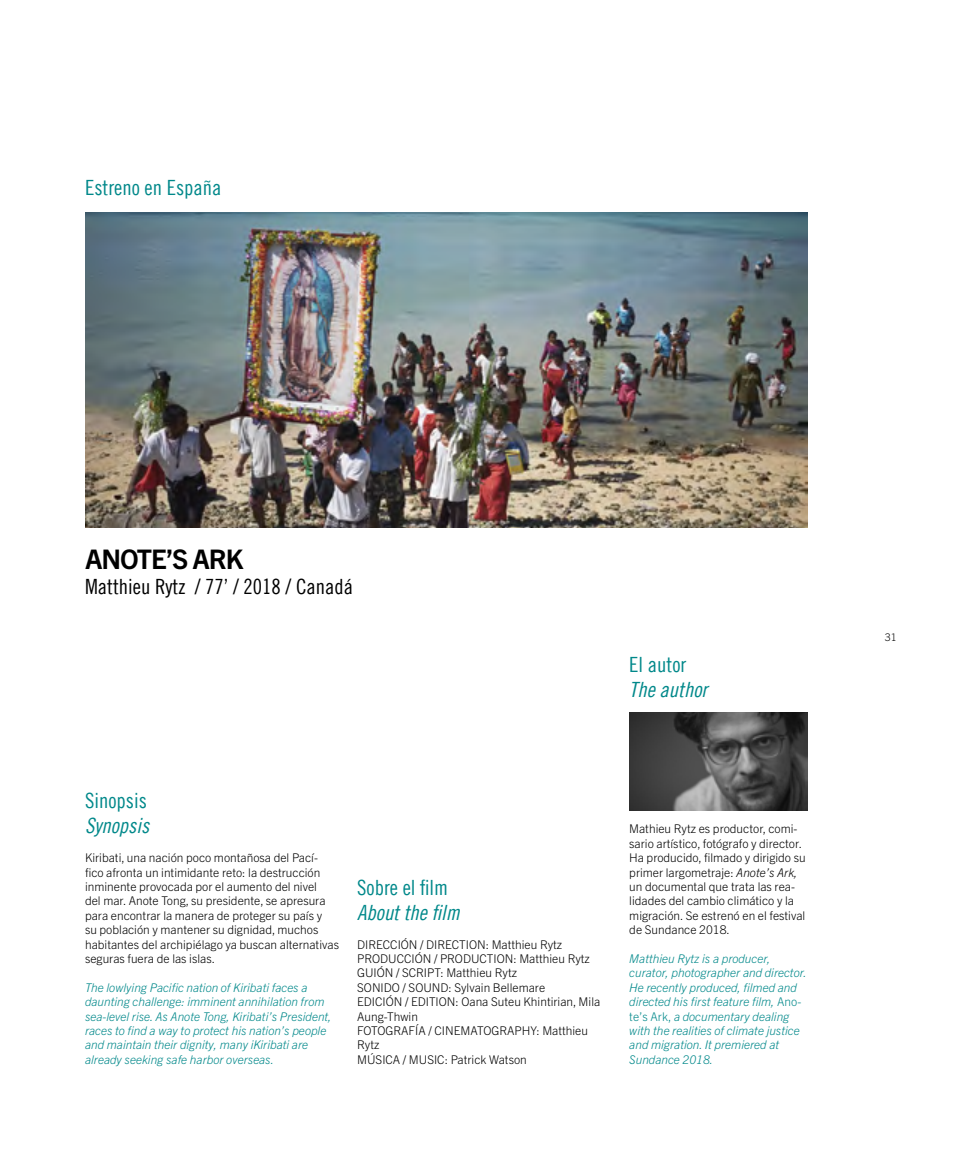
<style>
.page{position:relative;width:978px;height:1149px;background:#fff}
.page>*{position:absolute;margin:0;border:0;box-sizing:border-box;transform-origin:0 0}
.t1{font:700 27px "Trade Gothic Next LT Pro";letter-spacing:-.04em;color:#000}
.t2{font:21px "Trade Gothic LT Cond Eighteen";color:#00888a}
.t3{font:21px "Trade Gothic LT Cond Eighteen Obl";color:#00888a}
.t4{font:21px "Trade Gothic LT Cond Eighteen";color:#000}
.t5{font:300 12px/14.4px "Trade Gothic Next LT Pro";color:#000}
.t6{font:italic 300 12px/14.4px "Trade Gothic Next LT Pro";color:#00888a}
.t7{font:300 10.5px "Trade Gothic Next LT Pro";color:#000}
.s1{font-style:italic}
.s2{font-style:normal}
</style>
<div class="page">
<img style="left:85px;top:213px;width:723px;height:314px">
<img style="left:629px;top:712px;width:179px;height:98px">
<h2 class="t2" style="left:85px;top:175px;width:138px">Estreno en España</h2>
<h1 class="t1" style="left:85px;top:539px;width:160px">ANOTE’S ARK</h1>
<h2 class="t4" style="left:85px;top:573px;width:270px">Matthieu Rytz / 77’ / 2018 / Canadá</h2>
<h2 class="t2" style="left:629px;top:651px;width:59px">El autor</h2>
<h2 class="t3" style="left:629px;top:677px;width:80px">The author</h2>
<h2 class="t2" style="left:85px;top:787px;width:63px">Sinopsis</h2>
<h2 class="t3" style="left:85px;top:813px;width:66px">Synopsis</h2>
<p class="t5" style="left:85px;top:849px;width:255px">Kiribati, una nación poco montañosa del Pací&shy;fico afronta un intimidante reto: la destrucción inminente provocada por el aumento del nivel<br>del mar. Anote Tong, su presidente, se apresura para encontrar la manera de proteger su país y<br>su población y mantener su dignidad, muchos habitantes del archipiélago ya buscan alternativas seguras fuera de las islas.</p>
<p class="t6" style="left:85px;top:979px;width:248px">The lowlying Pacific nation of Kiribati faces a daunting challenge: imminent annihilation from sea-level rise. As Anote Tong, Kiribati’s President, races to find a way to protect his nation’s people and maintain their dignity, many iKiribati are already seeking safe harbor overseas.</p>
<h2 class="t2" style="left:357px;top:874px;width:92px">Sobre el film</h2>
<h2 class="t3" style="left:357px;top:899px;width:104px">About the film</h2>
<p class="t5" style="left:357px;top:935px;width:245px">DIRECCIÓN / DIRECTION: Matthieu Rytz<br>PRODUCCIÓN / PRODUCTION: Matthieu Rytz<br>GUIÓN / SCRIPT: Matthieu Rytz<br>SONIDO / SOUND: Sylvain Bellemare<br>EDICIÓN / EDITION: Oana Suteu Khintirian, Mila<br>Aung-Thwin<br>FOTOGRAFÍA / CINEMATOGRAPHY: Matthieu<br>Rytz<br>MÚSICA / MUSIC: Patrick Watson</p>
<p class="t5" style="left:629px;top:820px;width:178px">Mathieu Rytz es productor, comi&shy;sario artístico, fotógrafo y director.<br>Ha producido, filmado y dirigido su primer largometraje: <span class="s1">Anote’s Ark, </span>un documental que trata las rea&shy;lidades del cambio climático y la migración. Se estrenó en el festival de Sundance 2018.</p>
<p class="t6" style="left:629px;top:950px;width:179px">Matthieu Rytz is a producer, curator, photographer and director.<br>He recently produced, filmed and directed his first feature film, <span class="s2">Ano&shy;te’s Ark,</span> a documentary dealing with the realities of climate justice and migration. It premiered at<br>Sundance 2018.</p>
<p class="t7" style="left:885px;top:630px;width:13px">31</p>
</div>
